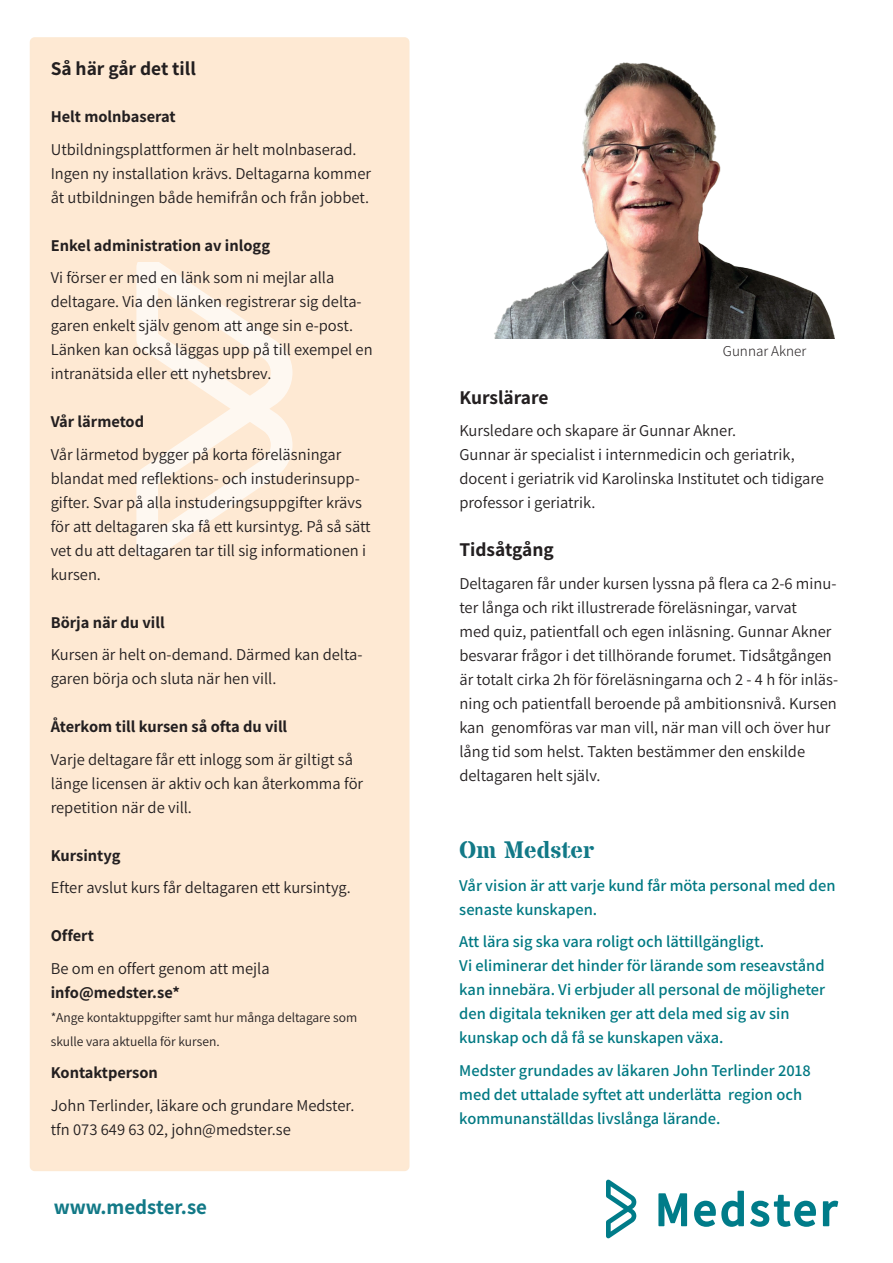
<style>
.page{position:relative;width:893px;height:1263px;background:#fff}
.page>*{position:absolute;margin:0;border:0;box-sizing:border-box;transform-origin:0 0}
.t1{font:700 24px "Stardos Stencil";color:#127987}
.t2{font:700 21px "Assistant";color:#127987}
.t3{font:700 19.5px "Assistant";color:#231f20}
.t4{font:16.5px/24px "Assistant";color:#231f20}
.t5{font:600 16.5px/24px "Assistant";color:#007983}
.t6{font:700 16.5px "Assistant";color:#231f20}
.t7{font:300 15px "Assistant";color:#231f20}
.t8{font:13.5px/24px "Assistant";color:#231f20}
</style>
<div class="page">
<svg style="left:606px;top:1179px;width:30px;height:59px"></svg>
<svg style="left:658px;top:1193px;width:29px;height:33px"></svg>
<svg style="left:694px;top:1191px;width:50px;height:36px"></svg>
<svg style="left:750px;top:1195px;width:66px;height:32px"></svg>
<svg style="left:823px;top:1201px;width:15px;height:25px"></svg>
<div style="left:31px;top:38px;width:378px;height:1132px;background:#fee9d3;border-radius:4px"></div>
<div style="left:30px;top:37px;width:379px;height:1134px;border:2px solid #fde9d3;border-radius:4px"></div>
<svg style="left:136px;top:263px;width:156px;height:292px"></svg>
<img style="left:494px;top:62px;width:341px;height:276px">
<p class="t3" style="left:51px;top:55px;width:147px">Så här går det till</p>
<p class="t6" style="left:51px;top:105px;width:126px">Helt molnbaserat</p>
<p class="t4" style="left:51px;top:136px;width:322px">Utbildningsplattformen är helt molnbaserad.<br>Ingen ny installation krävs. Deltagarna kommer åt utbildningen både hemifrån och från jobbet.</p>
<p class="t6" style="left:51px;top:234px;width:221px">Enkel administration av inlogg</p>
<p class="t4" style="left:51px;top:265px;width:323px">Vi förser er med en länk som ni mejlar alla deltagare. Via den länken registrerar sig delta&shy;garen enkelt själv genom att ange sin e-post.<br>Länken kan också läggas upp på till exempel en intranätsida eller ett nyhetsbrev.</p>
<p class="t6" style="left:51px;top:410px;width:95px">Vår lärmetod</p>
<p class="t4" style="left:51px;top:442px;width:321px">Vår lärmetod bygger på korta föreläsningar blandat med reflektions- och instuderinsupp&shy;gifter. Svar på alla instuderingsuppgifter krävs för att deltagaren ska få ett kursintyg. På så sätt vet du att deltagaren tar till sig informationen i kursen.</p>
<p class="t6" style="left:51px;top:611px;width:115px">Börja när du vill</p>
<p class="t4" style="left:51px;top:642px;width:313px">Kursen är helt on-demand. Därmed kan delta&shy;garen börja och sluta när hen vill.</p>
<p class="t6" style="left:51px;top:716px;width:238px">Återkom till kursen så ofta du vill</p>
<p class="t4" style="left:51px;top:747px;width:314px">Varje deltagare får ett inlogg som är giltigt så länge licensen är aktiv och kan återkomma för repetition när de vill.</p>
<p class="t6" style="left:51px;top:844px;width:71px">Kursintyg</p>
<p class="t4" style="left:51px;top:875px;width:302px">Efter avslut kurs får deltagaren ett kursintyg.</p>
<p class="t6" style="left:51px;top:925px;width:45px">Offert</p>
<p class="t4" style="left:51px;top:956px;width:220px">Be om en offert genom att mejla</p>
<p class="t6" style="left:51px;top:981px;width:131px">info@medster.se*</p>
<p class="t8" style="left:51px;top:1005px;width:308px">*Ange kontaktuppgifter samt hur många deltagare som skulle vara aktuella för kursen.</p>
<p class="t6" style="left:51px;top:1061px;width:109px">Kontaktperson</p>
<p class="t4" style="left:51px;top:1092px;width:305px">John Terlinder, läkare och grundare Medster. tfn 073 649 63 02, john@medster.se</p>
<p class="t2" style="left:54px;top:1192px;width:155px">www.medster.se</p>
<p class="t7" style="left:723px;top:340px;width:85px">Gunnar Akner</p>
<p class="t3" style="left:459px;top:384px;width:91px">Kurslärare</p>
<p class="t4" style="left:459px;top:418px;width:366px">Kursledare och skapare är Gunnar Akner.<br>Gunnar är specialist i internmedicin och geriatrik, docent i geriatrik vid Karolinska Institutet och tidigare professor i geriatrik.</p>
<p class="t3" style="left:459px;top:536px;width:96px">Tidsåtgång</p>
<p class="t4" style="left:459px;top:570px;width:380px">Deltagaren får under kursen lyssna på flera ca 2-6 minu&shy;ter långa och rikt illustrerade föreläsningar, varvat<br>med quiz, patientfall och egen inläsning. Gunnar Akner besvarar frågor i det tillhörande forumet. Tidsåtgången är totalt cirka 2h för föreläsningarna och 2 - 4 h för inläs&shy;ning och patientfall beroende på ambitionsnivå. Kursen kan genomföras var man vill, när man vill och över hur lång tid som helst. Takten bestämmer den enskilde deltagaren helt själv.</p>
<h1 class="t1" style="left:459px;top:835px;width:136px">Om Medster</h1>
<p class="t5" style="left:459px;top:872px;width:378px">Vår vision är att varje kund får möta personal med den senaste kunskapen.</p>
<p class="t5" style="left:459px;top:929px;width:367px">Att lära sig ska vara roligt och lättillgängligt.<br>Vi eliminerar det hinder för lärande som reseavstånd kan innebära. Vi erbjuder all personal de möjligheter den digitala tekniken ger att dela med sig av sin kunskap och då få se kunskapen växa.</p>
<p class="t5" style="left:459px;top:1058px;width:353px">Medster grundades av läkaren John Terlinder 2018 med det uttalade syftet att underlätta region och kommunanställdas livslånga lärande.</p>
</div>
